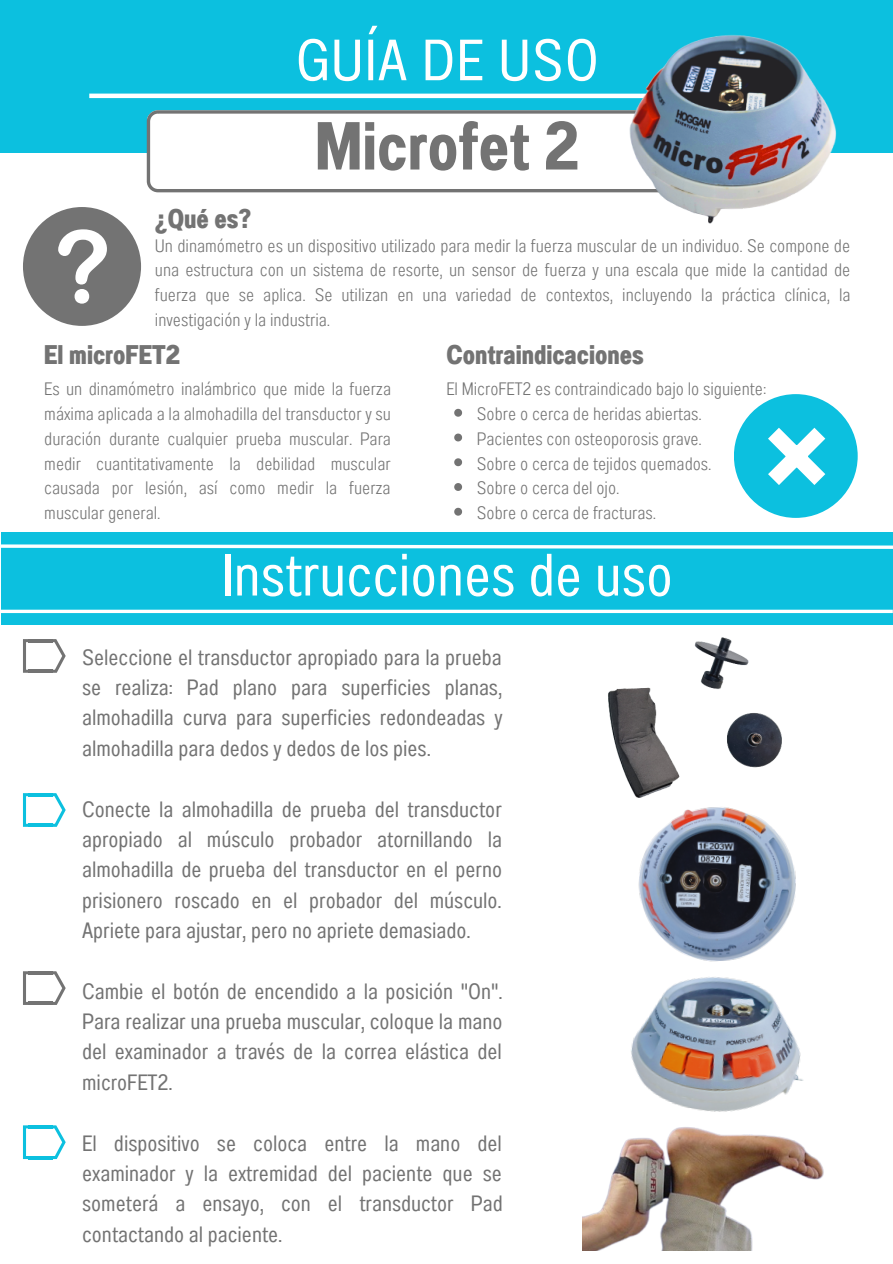
<style>
.page{position:relative;width:893px;height:1264px;background:#fff}
.page>*{position:absolute;margin:0;border:0;box-sizing:border-box;transform-origin:0 0}
.t1{font:67.65px "Anantason Bold Wd 62";color:#737373}
.t2{font:59.55px "Anantason Wd 62";color:#fff}
.t3{font:57.9px "Anantason Wd 62";letter-spacing:.025em;color:#fff}
.t4{font:27px "Anantason Extra Bold Wd 62";color:#737373}
.t5{font:22.2px/30.3px "Anantason Wd 62";color:#737373;text-align:justify}
.t6{font:18px/24.8px "Anantason Light Wd 62";color:#737373;text-align:justify}
</style>
<div class="page">
<div style="left:0;top:0;width:892px;height:152px;background:#0cc0df"></div>
<div style="left:23px;top:207px;width:118px;height:119px;background:#737373;border-radius:50%"></div>
<svg style="left:58px;top:229px;width:49px;height:75px"></svg>
<svg style="left:147px;top:110px;width:454px;height:82px"></svg>
<hr style="left:89px;top:94px;width:714px;height:4px;background:#fff">
<svg style="left:454px;top:409px;width:8px;height:8px"></svg>
<svg style="left:454px;top:433px;width:8px;height:8px"></svg>
<svg style="left:454px;top:458px;width:8px;height:8px"></svg>
<svg style="left:454px;top:483px;width:8px;height:8px"></svg>
<svg style="left:454px;top:508px;width:8px;height:7px"></svg>
<div style="left:1px;top:532px;width:891px;height:92px;background:#0cc0df"></div>
<svg style="left:1px;top:609px;width:891px;height:4px;background:#d4f4f9"></svg>
<svg style="left:1px;top:544px;width:891px;height:5px"></svg>
<svg style="left:53px;top:639px;width:13px;height:33px"></svg>
<hr style="left:28px;top:639px;width:25px;height:3px;background:#737373">
<hr style="left:28px;top:669px;width:25px;height:3px;background:#737373">
<svg style="left:23px;top:639px;width:5px;height:33px"></svg>
<svg style="left:53px;top:793px;width:13px;height:33px"></svg>
<hr style="left:28px;top:793px;width:25px;height:3px;background:#0cc0df">
<hr style="left:28px;top:823px;width:25px;height:3px;background:#0cc0df">
<svg style="left:23px;top:793px;width:5px;height:33px"></svg>
<svg style="left:53px;top:971px;width:13px;height:33px"></svg>
<hr style="left:28px;top:971px;width:25px;height:3px;background:#737373">
<hr style="left:28px;top:1001px;width:25px;height:3px;background:#737373">
<svg style="left:23px;top:971px;width:5px;height:33px"></svg>
<svg style="left:53px;top:1125px;width:13px;height:33px"></svg>
<hr style="left:28px;top:1125px;width:25px;height:3px;background:#0cc0df">
<hr style="left:28px;top:1155px;width:25px;height:3px;background:#0cc0df">
<svg style="left:23px;top:1125px;width:5px;height:33px"></svg>
<img style="left:601px;top:34px;width:265px;height:190px">
<div style="left:733px;top:394px;width:124px;height:124px;background:#0cc0df;border-radius:50%"></div>
<svg style="left:768px;top:428px;width:57px;height:57px"></svg>
<img style="left:608px;top:637px;width:174px;height:152px">
<img style="left:631px;top:979px;width:172px;height:133px">
<img style="left:631px;top:789px;width:165px;height:190px">
<img style="left:582px;top:1127px;width:242px;height:123px">
<p class="t3" style="left:296px;top:26px;width:304px">GUÍA DE USO</p>
<p class="t4" style="left:155px;top:203px;width:98px">¿Qué es?</p>
<p class="t1" style="left:315px;top:107px;width:266px">Microfet 2</p>
<p class="t6" style="left:155px;top:233px;width:697px">Un dinamómetro es un dispositivo utilizado para medir la fuerza muscular de un individuo. Se compone de una estructura con un sistema de resorte, un sensor de fuerza y una escala que mide la cantidad de fuerza que se aplica. Se utilizan en una variedad de contextos, incluyendo la práctica clínica, la investigación y la industria.</p>
<p class="t4" style="left:44px;top:339px;width:137px">El microFET2</p>
<p class="t4" style="left:446px;top:339px;width:199px">Contraindicaciones</p>
<p class="t6" style="left:44px;top:377px;width:348px">Es un dinamómetro inalámbrico que mide la fuerza máxima aplicada a la almohadilla del transductor y su duración durante cualquier prueba muscular. Para medir cuantitativamente la debilidad muscular causada por lesión, así como medir la fuerza muscular general.</p>
<p class="t6" style="left:446px;top:377px;width:321px">El MicroFET2 es contraindicado bajo lo siguiente:</p>
<p class="t6" style="left:477px;top:401px;width:226px">Sobre o cerca de heridas abiertas.</p>
<p class="t6" style="left:477px;top:426px;width:226px">Pacientes con osteoporosis grave.</p>
<p class="t6" style="left:477px;top:451px;width:236px">Sobre o cerca de tejidos quemados.</p>
<p class="t6" style="left:477px;top:475px;width:144px">Sobre o cerca del ojo.</p>
<p class="t6" style="left:477px;top:500px;width:181px">Sobre o cerca de fracturas.</p>
<p class="t2" style="left:221px;top:540px;width:453px">Instrucciones de uso</p>
<p class="t5" style="left:82px;top:642px;width:422px">Seleccione el transductor apropiado para la prueba se realiza: Pad plano para superficies planas, almohadilla curva para superficies redondeadas y almohadilla para dedos y dedos de los pies.</p>
<p class="t5" style="left:82px;top:793px;width:421px">Conecte la almohadilla de prueba del transductor apropiado al músculo probador atornillando la almohadilla de prueba del transductor en el perno prisionero roscado en el probador del músculo.<br>Apriete para ajustar, pero no apriete demasiado.</p>
<p class="t5" style="left:82px;top:975px;width:422px">Cambie el botón de encendido a la posición "On".<br>Para realizar una prueba muscular, coloque la mano del examinador a través de la correa elástica del microFET2.</p>
<p class="t5" style="left:82px;top:1127px;width:422px">El dispositivo se coloca entre la mano del examinador y la extremidad del paciente que se someterá a ensayo, con el transductor Pad contactando al paciente.</p>
</div>
